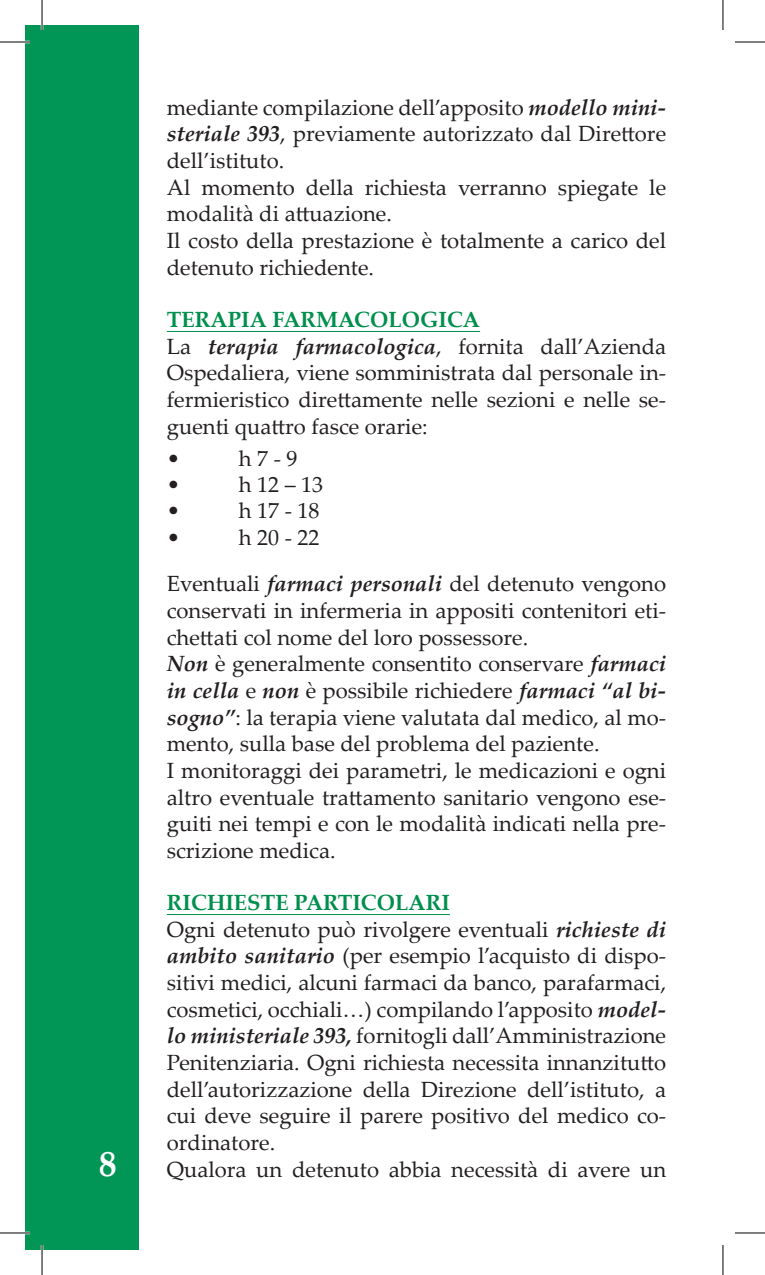
<style>
.page{position:relative;width:765px;height:1275px;background:#fff}
.page>*{position:absolute;margin:0;border:0;box-sizing:border-box;transform-origin:0 0}
.t1{font:700 36px "Palatino Linotype";color:#fff}
.t2{font:22px/26.6px "Palatino Linotype";color:#231f20}
.t3{font:700 22px "Palatino Linotype";color:#008f4d}
.s1{font-weight:700;font-style:italic}
.s2{font-weight:700;color:#008f4d}
</style>
<div class="page">
<div style="left:25px;top:25px;width:113px;height:1225px;background:#019656"></div>
<hr style="left:167px;top:331px;width:313px;height:1px;background:#008f4d">
<hr style="left:167px;top:914px;width:283px;height:1px;background:#008f4d">
<hr style="left:0;top:41px;width:30px;height:2px;background:#fff">
<hr style="left:0;top:1231px;width:30px;height:3px;background:#fff">
<hr style="left:41px;top:0;width:2px;height:30px;background:#fff">
<hr style="left:41px;top:1245px;width:2px;height:30px;background:#fff">
<hr style="left:0;top:42px;width:30px;height:1px;background:#000">
<hr style="left:734px;top:42px;width:30px;height:1px;background:#000">
<hr style="left:0;top:1232px;width:30px;height:1px;background:#000">
<hr style="left:734px;top:1232px;width:30px;height:1px;background:#000">
<hr style="left:42px;top:0;width:1px;height:30px;background:#000">
<hr style="left:42px;top:1245px;width:1px;height:30px;background:#000">
<hr style="left:722px;top:0;width:1px;height:30px;background:#000">
<hr style="left:722px;top:1245px;width:1px;height:30px;background:#000">
<h1 class="t1" style="left:99px;top:1138px;width:19px">8</h1>
<p class="t2" style="left:167px;top:93px;width:500px">mediante compilazione dell’apposito <span class="s1">modello mini&shy;steriale 393</span>, previamente autorizzato dal Direttore dell’istituto.<br>Al momento della richiesta verranno spiegate le modalità di attuazione.<br>Il costo della prestazione è totalmente a carico del detenuto richiedente.</p>
<p class="t2" style="left:167px;top:305px;width:500px"><span class="s2">TERAPIA FARMACOLOGICA<br></span>La <span class="s1">terapia farmacologica</span>, fornita dall’Azienda Ospedaliera, viene somministrata dal personale in&shy;fermieristico direttamente nelle sezioni e nelle se&shy;guenti quattro fasce orarie:</p>
<p class="t2" style="left:167px;top:444px;width:15px">•</p>
<p class="t2" style="left:239px;top:444px;width:60px">h 7 - 9</p>
<p class="t2" style="left:167px;top:470px;width:15px">•</p>
<p class="t2" style="left:239px;top:470px;width:86px">h 12 – 13</p>
<p class="t2" style="left:167px;top:497px;width:15px">•</p>
<p class="t2" style="left:239px;top:497px;width:82px">h 17 - 18</p>
<p class="t2" style="left:167px;top:523px;width:15px">•</p>
<p class="t2" style="left:167px;top:513px;width:500px;line-height:46.8px;text-indent:72px">h 20 - 22<br>Eventuali <span class="s1">farmaci personali</span> del detenuto vengono</p>
<p class="t2" style="left:167px;top:596px;width:500px">conservati in infermeria in appositi contenitori eti&shy;chettati col nome del loro possessore.<br><span class="s1">Non</span> è generalmente consentito conservare <span class="s1">farmaci in cella</span> e <span class="s1">non</span> è possibile richiedere <span class="s1">farmaci “al bi&shy;sogno”</span>: la terapia viene valutata dal medico, al mo&shy;mento, sulla base del problema del paziente.<br>I monitoraggi dei parametri, le medicazioni e ogni altro eventuale trattamento sanitario vengono ese&shy;guiti nei tempi e con le modalità indicati nella pre&shy;scrizione medica.</p>
<p class="t3" style="left:167px;top:887px;width:172px">RICHIE STE PARTICO</p>
<p class="t2" style="left:167px;top:888px;width:500px;text-indent:228px"><span class="s2">LARI<br></span>Ogni detenuto può rivolgere eventuali <span class="s1">richieste di ambito sanitario</span> (per esempio l’acquisto di dispo&shy;sitivi medici, alcuni farmaci da banco, parafarmaci, cosmetici, occhiali…) compilando l’apposito <span class="s1">model&shy;lo ministeriale 393,</span> fornitogli dall’Amministrazione Penitenziaria. Ogni richiesta necessita innanzitutto dell’autorizzazione della Direzione dell’istituto, a cui deve seguire il parere positivo del medico co&shy;ordinatore.<br>Qualora un detenuto abbia necessità di avere un</p>
</div>
